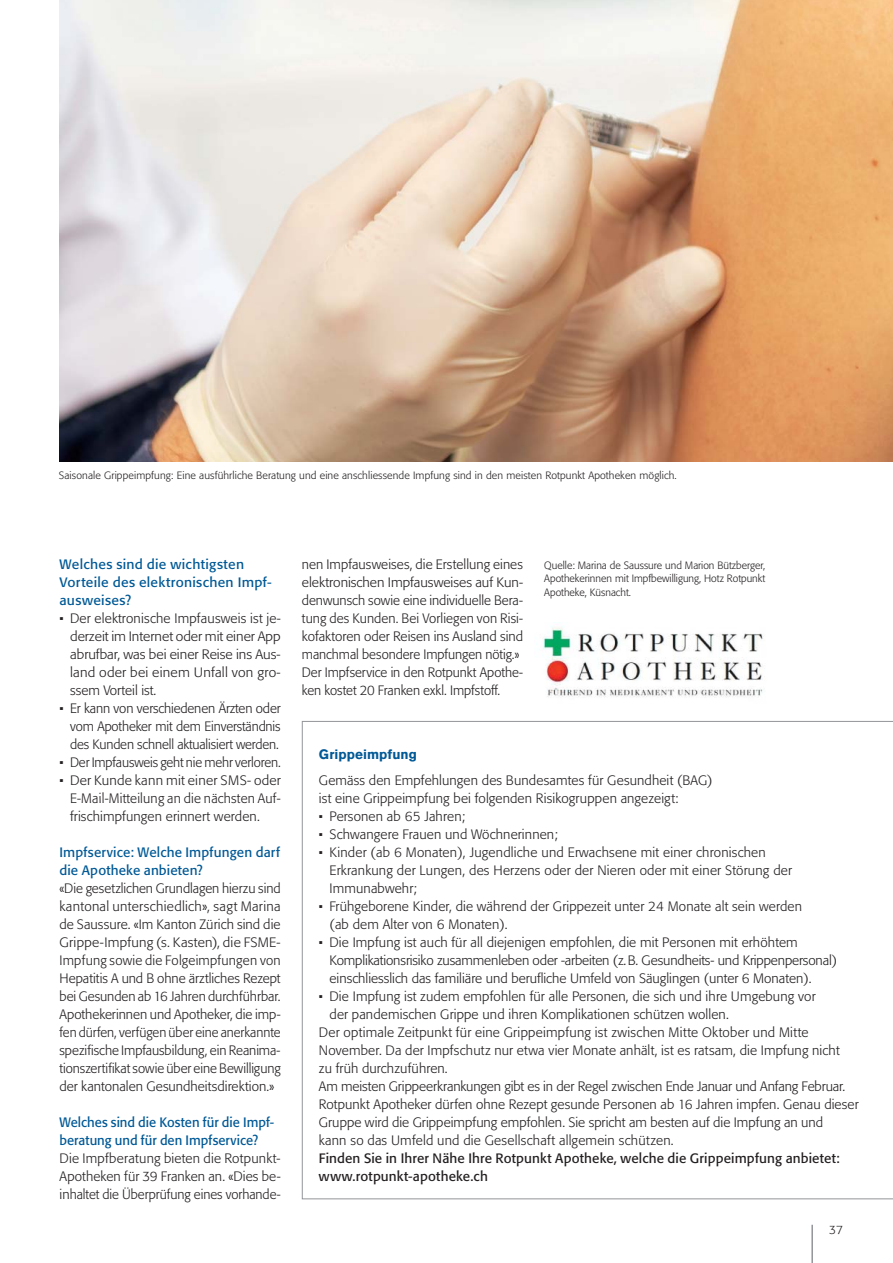
<style>
.page{position:relative;width:893px;height:1263px;background:#fff}
.page>*{position:absolute;margin:0;border:0;box-sizing:border-box;transform-origin:0 0}
.t1{font:300 13.5px/18px "Formata Pro";letter-spacing:.01em;color:#231f20;text-align:justify}
.t2{font:13.5px/18px "Formata Pro";letter-spacing:.015em;color:#005996}
.t3{font:300 13.5px "Formata Pro";letter-spacing:-.01em;color:#231f20}
.t4{font:13.5px/18px "Formata Pro";letter-spacing:.01em;color:#231f20}
.t5{font:700 13.5px "Akzidenz Grotesk Pro";letter-spacing:.005em;color:#005996}
.t6{font:300 12px "Formata Pro";color:#231f20}
.t7{font:300 10.5px/13.5px "Formata Pro";letter-spacing:.01em;color:#231f20;text-align:justify}
</style>
<div class="page">
<hr style="left:811px;top:1225px;width:2px;height:38px;background:#939598">
<img style="left:59px;top:0;width:834px;height:461px">
<svg style="left:302px;top:721px;width:591px;height:478px"></svg>
<img style="left:543px;top:626px;width:220px;height:71px">
<p class="t7" style="left:59px;top:469px;width:619px">Saisonale Grippeimpfung: Eine ausführliche Beratung und eine anschliessende Impfung sind in den meisten Rotpunkt Apotheken möglich.</p>
<p class="t2" style="left:59px;top:556px;width:214px">Welches sind die wichtigsten<br>Vorteile des elektronischen Impf&shy;ausweises?</p>
<p class="t1" style="left:70px;top:610px;width:212px;text-indent:-11px">• Der elektronische Impfausweis ist je&shy;derzeit im Internet oder mit einer App abrufbar, was bei einer Reise ins Aus&shy;land oder bei einem Unfall von gro&shy;ssem Vorteil ist.</p>
<p class="t1" style="left:70px;top:700px;width:212px;text-indent:-11px">• Er kann von verschiedenen Ärzten oder vom Apotheker mit dem Einverständnis des Kunden schnell aktualisiert werden.</p>
<p class="t3" style="left:59px;top:756px;width:223px">• Der Impfausweis geht nie mehr verloren.</p>
<p class="t1" style="left:70px;top:772px;width:212px;text-indent:-11px">• Der Kunde kann mit einer SMS- oder E-Mail-Mitteilung an die nächsten Auf&shy;frischimpfungen erinnert werden.</p>
<p class="t2" style="left:59px;top:844px;width:222px">Impfservice: Welche Impfungen darf die Apotheke anbieten?</p>
<p class="t1" style="left:59px;top:880px;width:223px">«Die gesetzlichen Grundlagen hierzu sind kantonal unterschiedlich», sagt Marina de Saussure. «Im Kanton Zürich sind die Grippe-Impfung (s. Kasten), die FSME-Impfung sowie die Folgeimpfungen von Hepatitis A und B ohne ärztliches Rezept bei Gesunden ab 16 Jahren durchführbar.<br>Apothekerinnen und Apotheker, die imp&shy;fen dürfen, verfügen über eine anerkannte spezifische Impfausbildung, ein Reanima&shy;tionszertifikat sowie über eine Bewilligung der kantonalen Gesundheits direktion.»</p>
<p class="t2" style="left:59px;top:1114px;width:216px">Welches sind die Kosten für die Impf&shy;beratung und für den Impfservice?</p>
<p class="t1" style="left:59px;top:1150px;width:223px">Die Impfberatung bieten die Rotpunkt-Apotheken für 39 Franken an. «Dies be&shy;inhaltet die Überprüfung eines vorhande-</p>
<p class="t1" style="left:302px;top:556px;width:223px;text-align:left">nen Impfausweises, die Erstellung eines elektronischen Impfausweises auf Kun&shy;denwunsch sowie eine individuelle Bera&shy;tung des Kunden. Bei Vorliegen von Risi&shy;kofaktoren oder Reisen ins Ausland sind manchmal besondere Impfungen nötig.» Der Impfservice in den Rotpunkt Apothe&shy;ken kostet 20 Franken exkl. Impfstoff.</p>
<p class="t7" style="left:544px;top:559px;width:222px">Quelle: Marina de Saussure und Marion Bützberger, Apothekerinnen mit Impfbewilligung, Hotz Rotpunkt Apotheke, Küsnacht.</p>
<p class="t5" style="left:319px;top:746px;width:100px">Grippeimpfung</p>
<p class="t1" style="left:319px;top:772px;width:395px">Gemäss den Empfehlungen des Bundesamtes für Gesundheit (BAG) ist eine Grippeimpfung bei folgenden Risikogruppen angezeigt:</p>
<p class="t1" style="left:319px;top:808px;width:148px">• Personen ab 65 Jahren;</p>
<p class="t1" style="left:319px;top:826px;width:240px">• Schwangere Frauen und Wöchnerinnen;</p>
<p class="t1" style="left:329px;top:844px;width:464px;text-align:left;text-indent:-11px">• Kinder (ab 6 Monaten), Jugendliche und Erwachsene mit einer chronischen<br>Erkrankung der Lungen, des Herzens oder der Nieren oder mit einer Störung der<br>Immunabwehr;</p>
<p class="t1" style="left:329px;top:898px;width:474px;text-indent:-11px">• Frühgeborene Kinder, die während der Grippezeit unter 24 Monate alt sein werden (ab dem Alter von 6 Monaten).</p>
<p class="t1" style="left:329px;top:934px;width:509px;text-align:left;text-indent:-11px">• Die Impfung ist auch für all diejenigen empfohlen, die mit Personen mit erhöhtem<br>Komplikationsrisiko zusammenleben oder -arbeiten (z. B. Gesundheits- und Krippenpersonal) einschliesslich das familiäre und berufliche Umfeld von Säuglingen (unter 6 Monaten).</p>
<p class="t1" style="left:319px;top:988px;width:498px">• Die Impfung ist zudem empfohlen für alle Personen, die sich und ihre Umgebung vor</p>
<p class="t1" style="left:329px;top:1006px;width:401px">der pandemischen Grippe und ihren Komplikationen schützen wollen.</p>
<p class="t1" style="left:319px;top:1024px;width:491px">Der optimale Zeitpunkt für eine Grippeimpfung ist zwischen Mitte Oktober und Mitte</p>
<p class="t1" style="left:319px;top:1042px;width:522px">November. Da der Impfschutz nur etwa vier Monate anhält, ist es ratsam, die Impfung nicht</p>
<p class="t1" style="left:319px;top:1060px;width:130px">zu früh durchzuführen.</p>
<p class="t3" style="left:319px;top:1080px;width:528px">Am meisten Grippeerkrankungen gibt es in der Regel zwischen Ende Januar und Anfang Februar.</p>
<p class="t1" style="left:319px;top:1096px;width:541px">Rotpunkt Apotheker dürfen ohne Rezept gesunde Personen ab 16 Jahren impfen. Genau dieser</p>
<p class="t1" style="left:319px;top:1114px;width:506px">Gruppe wird die Grippeimpfung empfohlen. Sie spricht am besten auf die Impfung an und</p>
<p class="t1" style="left:319px;top:1132px;width:356px">kann so das Umfeld und die Gesellschaft allgemein schützen.</p>
<p class="t4" style="left:319px;top:1150px;width:522px">Finden Sie in Ihrer Nähe Ihre Rotpunkt Apotheke, welche die Grippeimpfung anbietet: www.rotpunkt-apotheke.ch</p>
<p class="t6" style="left:829px;top:1224px;width:15px">37</p>
</div>
